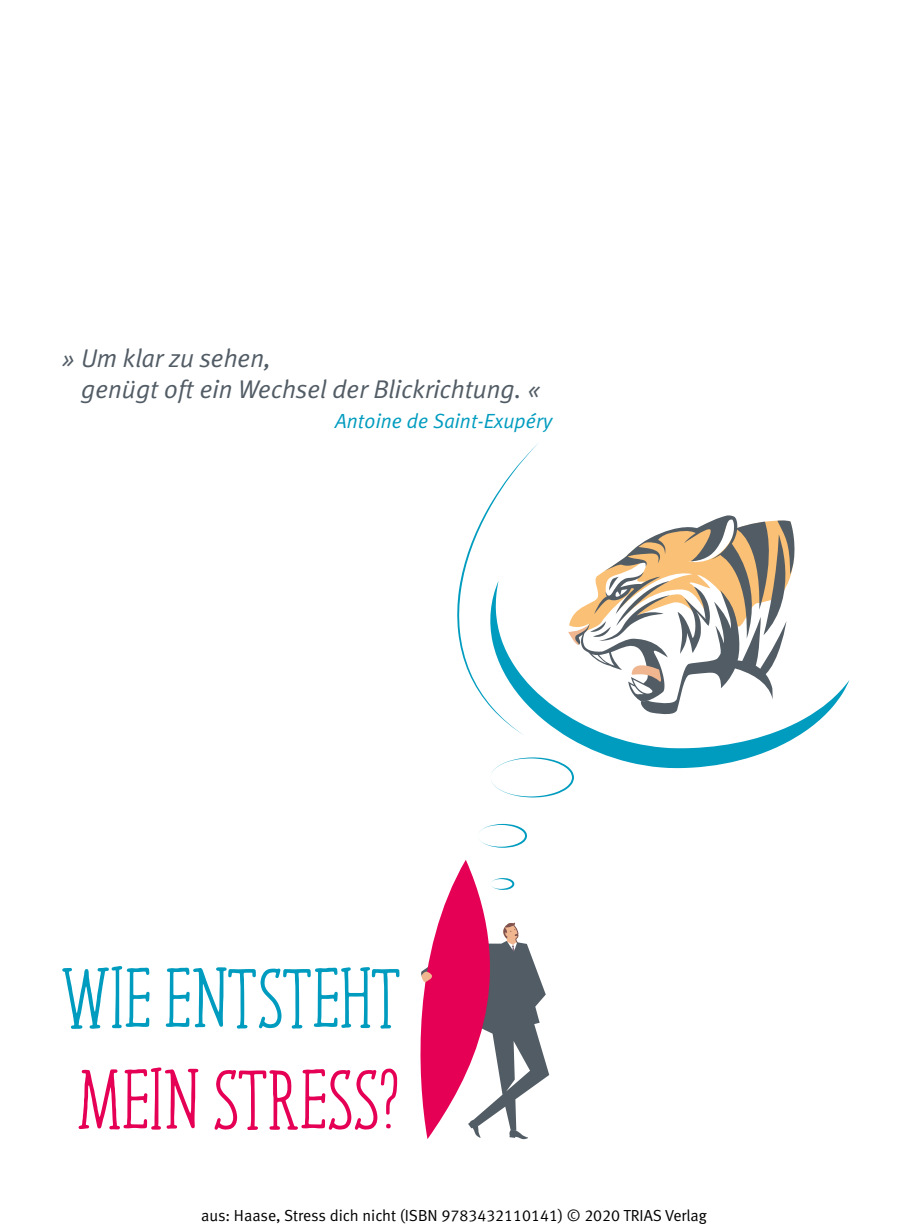
<style>
.page{position:relative;width:908px;height:1231px;background:#fff}
.page>*{position:absolute;margin:0;border:0;box-sizing:border-box;transform-origin:0 0}
.t1{font:84.4px "Jovial";color:#009cbf}
.t2{font:84.4px "Jovial";color:#e50056}
.t3{font:italic 25.6px/30.8px "Meta Plus Normal";color:#525c65}
.t4{font:italic 20.4px "Meta Plus Normal";color:#009cbf}
.t5{font:16px "Meta Normal LF";color:#000}
</style>
<div class="page">
<svg style="left:491px;top:768px;width:82px;height:29px"></svg>
<svg style="left:479px;top:823px;width:48px;height:24px"></svg>
<svg style="left:595px;top:515px;width:200px;height:66px"></svg>
<svg style="left:496px;top:581px;width:353px;height:187px"></svg>
<svg style="left:457px;top:443px;width:82px;height:292px"></svg>
<svg style="left:420px;top:860px;width:129px;height:278px"></svg>
<h2 class="t3" style="left:81px;top:343px;width:460px;text-indent:-19px">» Um klar zu sehen,<br>genügt oft ein Wechsel der Blickrichtung. «</h2>
<p class="t4" style="left:335px;top:409px;width:218px">Antoine de Saint-Exupéry</p>
<h1 class="t1" style="left:62px;top:954px;width:340px">WIE ENTSTEHT</h1>
<h1 class="t2" style="left:77px;top:1055px;width:323px">MEIN STRESS?</h1>
<p class="t5" style="left:201px;top:1205px;width:507px">aus: Haase, Stress dich nicht (ISBN 9783432110141) © 2020 TRIAS Verlag</p>
</div>
